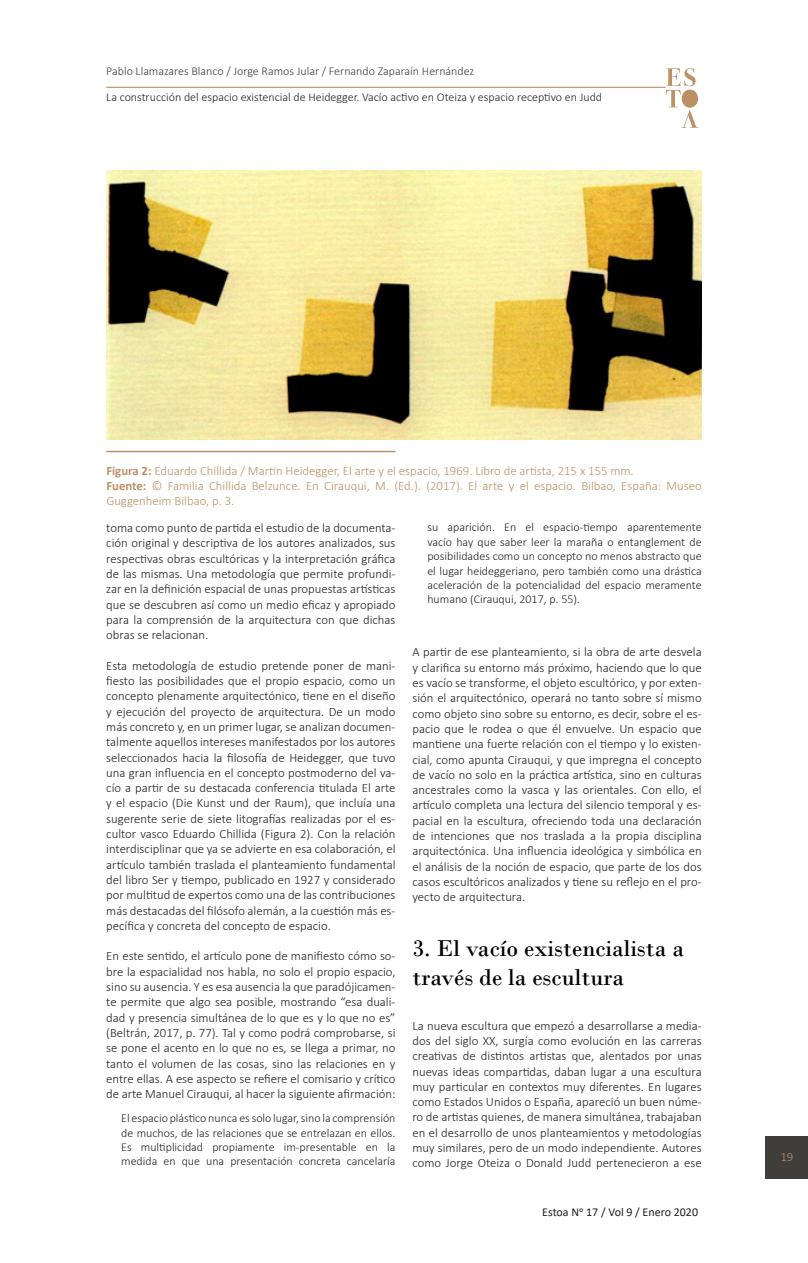
<style>
.page{position:relative;width:808px;height:1263px;background:#fff}
.page>*{position:absolute;margin:0;border:0;box-sizing:border-box;transform-origin:0 0}
.subtitulo{font:24px/28.8px "Bodoni";color:#000}
.parrafo{font:300 12.75px/15.3px "Calibri";color:#231f20;text-align:justify}
.parrafo-2{font:300 12.75px/15.3px "Calibri";color:#bb9165}
.parrafo-3{font:300 12px/14.4px "Calibri";color:#231f20;text-align:justify}
.parrafo-4{font:300 12px "Calibri";color:#3e3e3e}
.t1{font:12px "Calibri";color:#231f20}
.s1{font-weight:700}
</style>
<div class="page">
<svg style="left:666px;top:68px;width:32px;height:60px"></svg>
<hr style="left:106px;top:87px;width:560px;height:1px;background:#bb9165">
<div style="left:765px;top:1137px;width:43px;height:42px;background:#3f3e3a"></div>
<hr style="left:106px;top:451px;width:289px;height:1px;background:#bb9165">
<img style="left:107px;top:171px;width:595px;height:268px">
<p class="parrafo-4" style="left:106px;top:63px;width:369px">Pablo Llamazares Blanco / Jorge Ramos Jular / Fernando Zaparaín Hernández</p>
<p class="parrafo-3" style="left:106px;top:90px;width:497px">La construcción del espacio existencial de Heidegger. Vacío activo en Oteiza y espacio receptivo en Judd</p>
<p class="parrafo-2" style="left:106px;top:463px;width:529px"><span class="s1">Figura 2:</span> Eduardo Chillida / Martin Heidegger, El arte y el espacio, 1969. Libro de artista, 215 x 155 mm.</p>
<p class="parrafo-2" style="left:106px;top:478px;width:597px"><span class="s1">Fuente:</span> © Familia Chillida Belzunce. En Cirauqui, M. (Ed.). (2017). El arte y el espacio. Bilbao, España: Museo<br>Guggenheim Bilbao, p. 3.</p>
<p class="parrafo" style="left:106px;top:520px;width:291px">toma como punto de partida el estudio de la documenta&shy;ción original y descriptiva de los autores analizados, sus respectivas obras escultóricas y la interpretación gráfica de las mismas. Una metodología que permite profundi&shy;zar en la definición espacial de unas propuestas artísticas que se descubren así como un medio eficaz y apropiado para la comprensión de la arquitectura con que dichas obras se relacionan.</p>
<p class="parrafo" style="left:106px;top:658px;width:291px">Esta metodología de estudio pretende poner de mani&shy;fiesto las posibilidades que el propio espacio, como un concepto plenamente arquitectónico, tiene en el diseño y ejecución del proyecto de arquitectura. De un modo más concreto y, en un primer lugar, se analizan documen&shy;talmente aquellos intereses manifestados por los autores seleccionados hacia la filosofía de Heidegger, que tuvo una gran influencia en el concepto postmoderno del va&shy;cío a partir de su destacada conferencia titulada El arte y el espacio (Die Kunst und der Raum), que incluía una sugerente serie de siete litografías realizadas por el es&shy;cultor vasco Eduardo Chillida (Figura 2). Con la relación interdisciplinar que ya se advierte en esa colaboración, el artículo también traslada el planteamiento fundamental del libro Ser y tiempo, publicado en 1927 y considerado por multitud de expertos como una de las contribuciones más destacadas del filósofo alemán, a la cuestión más es&shy;pecífica y concreta del concepto de espacio.</p>
<p class="parrafo" style="left:106px;top:948px;width:291px">En este sentido, el artículo pone de manifiesto cómo so&shy;bre la espacialidad nos habla, no solo el propio espacio, sino su ausencia. Y es esa ausencia la que paradójicamen&shy;te permite que algo sea posible, mostrando “esa duali&shy;dad y presencia simultánea de lo que es y lo que no es” (Beltrán, 2017, p. 77). Tal y como podrá comprobarse, si se pone el acento en lo que no es, se llega a primar, no tanto el volumen de las cosas, sino las relaciones en y entre ellas. A ese aspecto se refiere el comisario y crítico de arte Manuel Cirauqui, al hacer la siguiente afirmación:</p>
<p class="parrafo-3" style="left:427px;top:520px;width:276px">su aparición. En el espacio-tiempo aparentemente vacío hay que saber leer la maraña o entanglement de posibilidades como un concepto no menos abstracto que el lugar heideggeriano, pero también como una drástica aceleración de la potencialidad del espacio meramente humano (Cirauqui, 2017, p. 55).</p>
<p class="parrafo" style="left:412px;top:644px;width:291px">A partir de ese planteamiento, si la obra de arte desvela y clarifica su entorno más próximo, haciendo que lo que es vacío se transforme, el objeto escultórico, y por exten&shy;sión el arquitectónico, operará no tanto sobre sí mismo como objeto sino sobre su entorno, es decir, sobre el es&shy;pacio que le rodea o que él envuelve. Un espacio que mantiene una fuerte relación con el tiempo y lo existen&shy;cial, como apunta Cirauqui, y que impregna el concepto de vacío no solo en la práctica artística, sino en culturas ancestrales como la vasca y las orientales. Con ello, el artículo completa una lectura del silencio temporal y es&shy;pacial en la escultura, ofreciendo toda una declaración de intenciones que nos traslada a la propia disciplina arquitectónica. Una influencia ideológica y simbólica en el análisis de la noción de espacio, que parte de los dos casos escultóricos analizados y tiene su reflejo en el pro&shy;yecto de arquitectura.</p>
<p class="subtitulo" style="left:412px;top:934px;width:273px">3. El vacío existencialista a través de la escultura</p>
<p class="parrafo" style="left:412px;top:1017px;width:291px">La nueva escultura que empezó a desarrollarse a media&shy;dos del siglo XX, surgía como evolución en las carreras creativas de distintos artistas que, alentados por unas nuevas ideas compartidas, daban lugar a una escultura muy particular en contextos muy diferentes. En lugares como Estados Unidos o España, apareció un buen núme&shy;ro de artistas quienes, de manera simultánea, trabajaban en el desarrollo de unos planteamientos y metodologías muy similares, pero de un modo independiente. Autores como Jorge Oteiza o Donald Judd pertenecieron a ese</p>
<p class="parrafo-3" style="left:121px;top:1111px;width:276px">El espacio plástico nunca es solo lugar, sino la comprensión de muchos, de las relaciones que se entrelazan en ellos.<br>Es multiplicidad propiamente im-presentable en la medida en que una presentación concreta cancelaría</p>
<p class="t1" style="left:542px;top:1203px;width:157px">Estoa No 17 / Vol 9 / Enero 2020</p>
<p class="parrafo-2" style="left:780px;top:1149px;width:14px">19</p>
</div>
